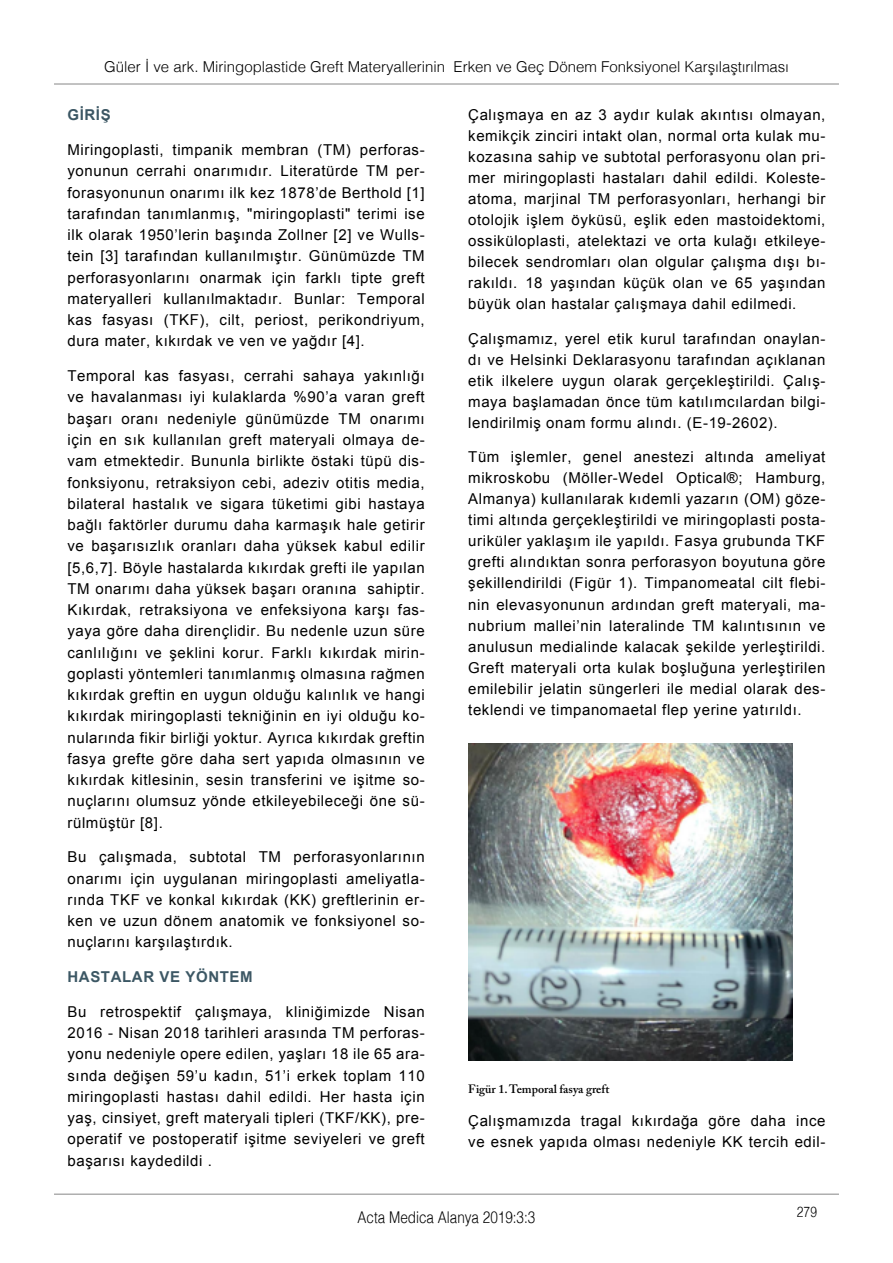
<style>
.page{position:relative;width:893px;height:1263px;background:#fff}
.page>*{position:absolute;margin:0;border:0;box-sizing:border-box;transform-origin:0 0}
.t1{font:300 16.2px "Helv";color:#000;scale:.83 1}
.Ana_Metin_Al__ActaMe{font:15px/21.3px "Arial";letter-spacing:.04em;color:#000;text-align:justify}
.t2{font:300 15px "Helvetica";color:#000}
.Ana_Metin_Al__ActaMe-2{font:700 15px "Arial";letter-spacing:.04em;color:#3c5764}
.t3{font:300 14.4px "Helv";color:#000;scale:.83 1}
.Tablo{font:600 12px "Adobe Caslon Pro";color:#000}
</style>
<div class="page">
<hr style="left:54px;top:84px;width:785px;height:1px;background:#000">
<hr style="left:54px;top:1194px;width:785px;height:1px;background:#000">
<img style="left:468px;top:744px;width:324px;height:317px">
<p class="t2" style="left:104px;top:54px;width:686px">Güler İ ve ark. Miringoplastide Greft Materyallerinin Erken ve Geç Dönem Fonksiyonel Karşılaştırılması</p>
<p class="Ana_Metin_Al__ActaMe-2" style="left:68px;top:105px;width:45px">GİRİŞ</p>
<p class="Ana_Metin_Al__ActaMe" style="left:68px;top:139px;width:359px">Miringoplasti, timpanik membran (TM) perforas&shy;yonunun cerrahi onarımıdır. Literatürde TM per&shy;forasyonunun onarımı ilk kez 1878’de Berthold [1] tarafından tanımlanmış, "miringoplasti" terimi ise ilk olarak 1950’lerin başında Zollner [2] ve Wulls&shy;tein [3] tarafından kullanılmıştır. Günümüzde TM perforasyonlarını onarmak için farklı tipte greft materyalleri kullanılmaktadır. Bunlar: Temporal kas fasyası (TKF), cilt, periost, perikondriyum, dura mater, kıkırdak ve ven ve yağdır [4].</p>
<p class="Ana_Metin_Al__ActaMe" style="left:68px;top:365px;width:359px">Temporal kas fasyası, cerrahi sahaya yakınlığı ve havalanması iyi kulaklarda %90’a varan greft başarı oranı nedeniyle günümüzde TM onarımı için en sık kullanılan greft materyali olmaya de&shy;vam etmektedir. Bununla birlikte östaki tüpü dis&shy;fonksiyonu, retraksiyon cebi, adeziv otitis media, bilateral hastalık ve sigara tüketimi gibi hastaya bağlı faktörler durumu daha karmaşık hale getirir ve başarısızlık oranları daha yüksek kabul edilir [5,6,7]. Böyle hastalarda kıkırdak grefti ile yapılan TM onarımı daha yüksek başarı oranına sahiptir.<br>Kıkırdak, retraksiyona ve enfeksiyona karşı fas&shy;yaya göre daha dirençlidir. Bu nedenle uzun süre canlılığını ve şeklini korur. Farklı kıkırdak mirin&shy;goplasti yöntemleri tanımlanmış olmasına rağmen kıkırdak greftin en uygun olduğu kalınlık ve hangi kıkırdak miringoplasti tekniğinin en iyi olduğu ko&shy;nularında fikir birliği yoktur. Ayrıca kıkırdak greftin fasya grefte göre daha sert yapıda olmasının ve kıkırdak kitlesinin, sesin transferini ve işitme so&shy;nuçlarını olumsuz yönde etkileyebileceği öne sü&shy;rülmüştür [8].</p>
<p class="Ana_Metin_Al__ActaMe" style="left:68px;top:846px;width:359px">Bu çalışmada, subtotal TM perforasyonlarının onarımı için uygulanan miringoplasti ameliyatla&shy;rında TKF ve konkal kıkırdak (KK) greftlerinin er&shy;ken ve uzun dönem anatomik ve fonksiyonel so&shy;nuçlarını karşılaştırdık.</p>
<p class="Ana_Metin_Al__ActaMe-2" style="left:68px;top:967px;width:187px">HASTALAR VE YÖNTEM</p>
<p class="Ana_Metin_Al__ActaMe" style="left:68px;top:1001px;width:359px">Bu retrospektif çalışmaya, kliniğimizde Nisan 2016 - Nisan 2018 tarihleri arasında TM perforas&shy;yonu nedeniyle opere edilen, yaşları 18 ile 65 ara&shy;sında değişen 59’u kadın, 51’i erkek toplam 110 miringoplasti hastası dahil edildi. Her hasta için yaş, cinsiyet, greft materyali tipleri (TKF/KK), pre&shy;operatif ve postoperatif işitme seviyeleri ve greft başarısı kaydedildi .</p>
<p class="Ana_Metin_Al__ActaMe" style="left:468px;top:105px;width:359px">Çalışmaya en az 3 aydır kulak akıntısı olmayan, kemikçik zinciri intakt olan, normal orta kulak mu&shy;kozasına sahip ve subtotal perforasyonu olan pri&shy;mer miringoplasti hastaları dahil edildi. Koleste&shy;atoma, marjinal TM perforasyonları, herhangi bir otolojik işlem öyküsü, eşlik eden mastoidektomi, ossiküloplasti, atelektazi ve orta kulağı etkileye&shy;bilecek sendromları olan olgular çalışma dışı bı&shy;rakıldı. 18 yaşından küçük olan ve 65 yaşından büyük olan hastalar çalışmaya dahil edilmedi.</p>
<p class="Ana_Metin_Al__ActaMe" style="left:468px;top:328px;width:359px">Çalışmamız, yerel etik kurul tarafından onaylan&shy;dı ve Helsinki Deklarasyonu tarafından açıklanan etik ilkelere uygun olarak gerçekleştirildi. Çalış&shy;maya başlamadan önce tüm katılımcılardan bilgi&shy;lendirilmiş onam formu alındı. (E-19-2602).</p>
<p class="Ana_Metin_Al__ActaMe" style="left:468px;top:447px;width:359px">Tüm işlemler, genel anestezi altında ameliyat mikroskobu (Möller-Wedel Optical®; Hamburg, Almanya) kullanılarak kıdemli yazarın (OM) göze&shy;timi altında gerçekleştirildi ve miringoplasti posta&shy;uriküler yaklaşım ile yapıldı. Fasya grubunda TKF grefti alındıktan sonra perforasyon boyutuna göre şekillendirildi (Figür 1). Timpanomeatal cilt flebi&shy;nin elevasyonunun ardından greft materyali, ma&shy;nubrium mallei’nin lateralinde TM kalıntısının ve anulusun medialinde kalacak şekilde yerleştirildi.<br>Greft materyali orta kulak boşluğuna yerleştirilen emilebilir jelatin süngerleri ile medial olarak des&shy;teklendi ve timpanomaetal flep yerine yatırıldı.</p>
<p class="Tablo" style="left:468px;top:1081px;width:143px">Figür 1. Temporal fasya greft</p>
<p class="Ana_Metin_Al__ActaMe" style="left:468px;top:1110px;width:359px">Çalışmamızda tragal kıkırdağa göre daha ince ve esnek yapıda olması nedeniyle KK tercih edil-</p>
<p class="t1" style="left:358px;top:1207px;width:216px">Acta Medica Alanya 2019:3:3</p>
<p class="t3" style="left:797px;top:1203px;width:26px">279</p>
</div>
